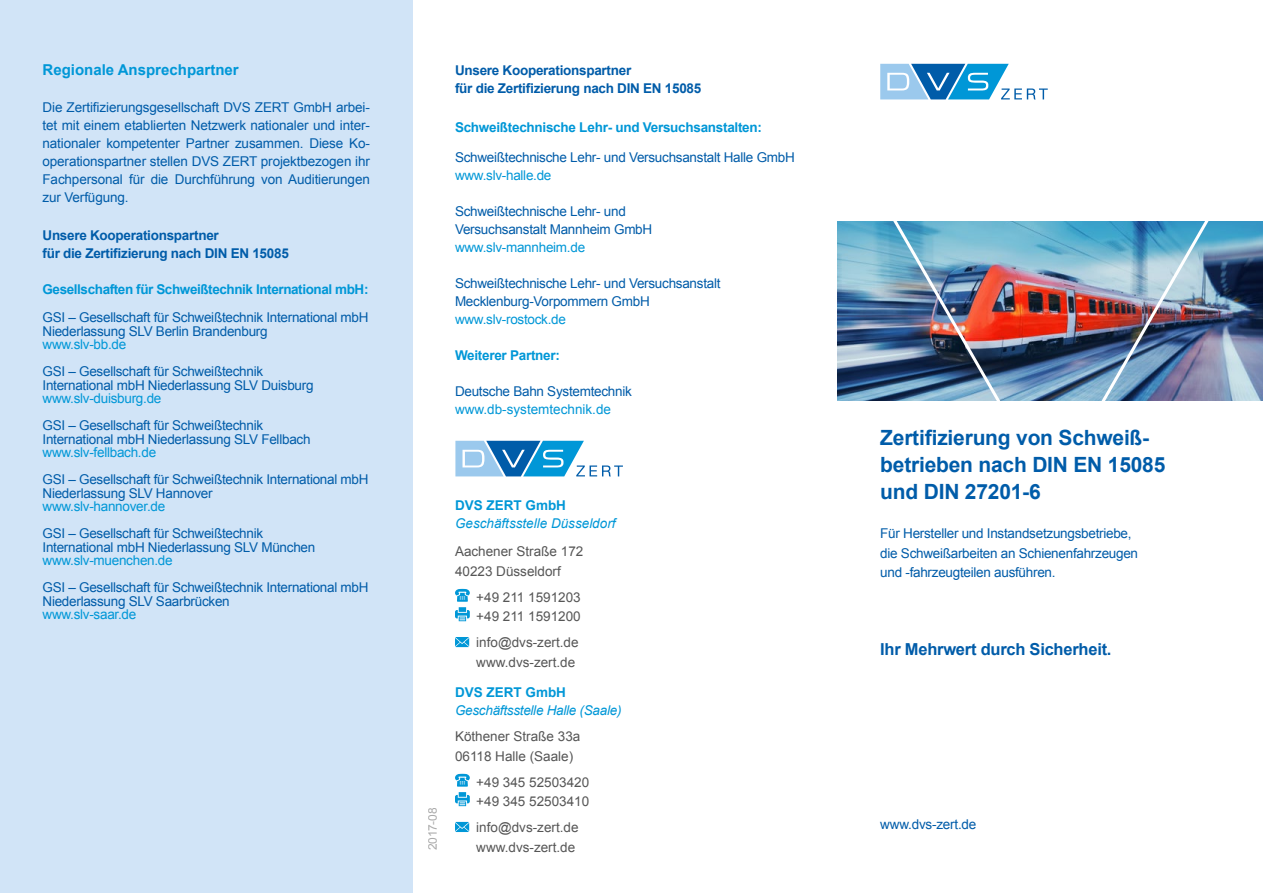
<style>
.page{position:relative;width:1263px;height:893px;background:#fff}
.page>*{position:absolute;margin:0;border:0;box-sizing:border-box;transform-origin:0 0}
.t1{font:700 21px/27px "Arial";letter-spacing:-.01em;color:#005ca9}
.t2{font:700 16.5px "Arial";letter-spacing:-.015em;color:#005ca9}
.t3{font:700 15px "Arial";color:#0097d7}
.t4{font:13.5px/18px "Arial";letter-spacing:-.02em;color:#005ca9}
.t5{font:13.5px/19.5px "Arial";color:#565656}
.t6{font:13.5px "Arial";letter-spacing:-.02em;color:#0097d7}
.t7{font:700 13.5px/18px "Arial";letter-spacing:-.02em;color:#005ca9}
.t8{font:700 13.5px "Arial";letter-spacing:-.02em;color:#0097d7}
.t9{font:italic 13.5px "Arial";letter-spacing:-.02em;color:#0097d7}
.t10{font:italic 13.5px "Arial";color:#0097d7}
.t11{font:13.5px "Arial";color:#0097d7}
.t12{font:700 13.5px "Arial";color:#0097d7}
.t13{font:12px "Arial";letter-spacing:-.015em;color:#565656}
</style>
<div class="page">
<img style="left:838px;top:221px;width:425px;height:179px">
<div style="left:0;top:0;width:412px;height:893px;background:#d1e4f7"></div>
<svg style="left:880px;top:64px;width:168px;height:35px"></svg>
<img style="left:862px;top:221px;width:147px;height:180px">
<img style="left:1093px;top:221px;width:147px;height:180px">
<svg style="left:455px;top:441px;width:168px;height:35px"></svg>
<svg style="left:455px;top:589px;width:15px;height:32px"></svg>
<svg style="left:455px;top:637px;width:14px;height:10px"></svg>
<svg style="left:455px;top:774px;width:15px;height:32px"></svg>
<svg style="left:455px;top:822px;width:14px;height:10px"></svg>
<p class="t3" style="left:43px;top:59px;width:198px">Regionale Ansprechpartner</p>
<p class="t4" style="left:43px;top:99px;width:329px;text-align:justify">Die Zertifizierungsgesellschaft DVS ZERT GmbH arbei&shy;tet mit einem etablierten Netzwerk nationaler und inter&shy;nationaler kompetenter Partner zusammen. Diese Ko&shy;operationspartner stellen DVS ZERT projektbezogen ihr Fachpersonal für die Durchführung von Auditierungen zur Verfügung.</p>
<p class="t7" style="left:43px;top:226px;width:248px">Unsere Kooperationspartner<br>für die Zertifizierung nach DIN EN 15085</p>
<p class="t8" style="left:43px;top:280px;width:327px">Gesellschaften für Schweißtechnik International mbH:</p>
<p class="t4" style="left:43px;top:311px;width:328px;line-height:13.5px">GSI – Gesellschaft für Schweißtechnik International mbH<br>Niederlassung SLV Berlin Brandenburg</p>
<p class="t6" style="left:43px;top:336px;width:85px">www.slv-bb.de</p>
<p class="t4" style="left:43px;top:365px;width:272px;line-height:13.5px">GSI – Gesellschaft für Schweißtechnik<br>International mbH Niederlassung SLV Duisburg</p>
<p class="t6" style="left:43px;top:390px;width:120px">www.slv-duisburg.de</p>
<p class="t4" style="left:43px;top:419px;width:270px;line-height:13.5px">GSI – Gesellschaft für Schweißtechnik<br>International mbH Niederlassung SLV Fellbach</p>
<p class="t6" style="left:43px;top:444px;width:115px">www.slv-fellbach.de</p>
<p class="t4" style="left:43px;top:473px;width:328px;line-height:13.5px">GSI – Gesellschaft für Schweißtechnik International mbH<br>Niederlassung SLV Hannover</p>
<p class="t6" style="left:43px;top:498px;width:124px">www.slv-hannover.de</p>
<p class="t4" style="left:43px;top:527px;width:274px;line-height:13.5px">GSI – Gesellschaft für Schweißtechnik<br>International mbH Niederlassung SLV München</p>
<p class="t6" style="left:43px;top:552px;width:132px">www.slv-muenchen.de</p>
<p class="t4" style="left:43px;top:581px;width:328px;line-height:13.5px">GSI – Gesellschaft für Schweißtechnik International mbH<br>Niederlassung SLV Saarbrücken</p>
<p class="t6" style="left:43px;top:606px;width:95px">www.slv-saar.de</p>
<p class="t7" style="left:455px;top:61px;width:248px">Unsere Kooperationspartner<br>für die Zertifizierung nach DIN EN 15085</p>
<p class="t8" style="left:455px;top:119px;width:308px">Schweißtechnische Lehr- und Versuchsanstalten:</p>
<p class="t4" style="left:455px;top:148px;width:341px">Schweißtechnische Lehr- und Versuchsanstalt Halle GmbH</p>
<p class="t6" style="left:455px;top:166px;width:98px">www.slv-halle.de</p>
<p class="t4" style="left:455px;top:202px;width:199px">Schweißtechnische Lehr- und<br>Versuchsanstalt Mannheim GmbH</p>
<p class="t6" style="left:455px;top:238px;width:132px">www.slv-mannheim.de</p>
<p class="t4" style="left:455px;top:274px;width:267px">Schweißtechnische Lehr- und Versuchsanstalt<br>Mecklenburg-Vorpommern GmbH</p>
<p class="t6" style="left:455px;top:310px;width:112px">www.slv-rostock.de</p>
<p class="t8" style="left:455px;top:346px;width:106px">Weiterer Partner:</p>
<p class="t4" style="left:455px;top:382px;width:178px">Deutsche Bahn Systemtechnik</p>
<p class="t11" style="left:455px;top:400px;width:158px">www.db-systemtechnik.de</p>
<p class="t13" style="left:425px;top:850px;width:44px;rotate:-90deg">2017-08</p>
<p class="t12" style="left:455px;top:497px;width:113px">DVS ZERT GmbH</p>
<p class="t10" style="left:455px;top:515px;width:162px">Geschäftsstelle Düsseldorf</p>
<p class="t5" style="left:455px;top:542px;width:130px">Aachener Straße 172<br>40223 Düsseldorf</p>
<p class="t5" style="left:476px;top:587px;width:106px">+49 211 1591203 +49 211 1591200</p>
<p class="t5" style="left:476px;top:633px;width:104px">info@dvs-zert.de www.dvs-zert.de</p>
<p class="t12" style="left:455px;top:684px;width:113px">DVS ZERT GmbH</p>
<p class="t9" style="left:455px;top:702px;width:168px">Geschäftsstelle Halle (Saale)</p>
<p class="t5" style="left:455px;top:727px;width:127px">Köthener Straße 33a<br>06118 Halle (Saale)</p>
<p class="t5" style="left:476px;top:772px;width:114px">+49 345 52503420 +49 345 52503410</p>
<p class="t5" style="left:476px;top:818px;width:104px">info@dvs-zert.de</p>
<p class="t5" style="left:476px;top:837px;width:101px">www.dvs-zert.de</p>
<h1 class="t1" style="left:880px;top:425px;width:287px">Zertifizierung von Schweiß&shy;betrieben nach DIN EN 15085 und DIN 27201-6</h1>
<p class="t4" style="left:880px;top:524px;width:259px;line-height:19.5px">Für Hersteller und Instandsetzungsbetriebe, die Schweißarbeiten an Schienenfahrzeugen und -fahrzeugteilen ausführen.</p>
<p class="t2" style="left:880px;top:638px;width:233px">Ihr Mehrwert durch Sicherheit.</p>
<p class="t4" style="left:880px;top:815px;width:98px">www.dvs-zert.de</p>
</div>
